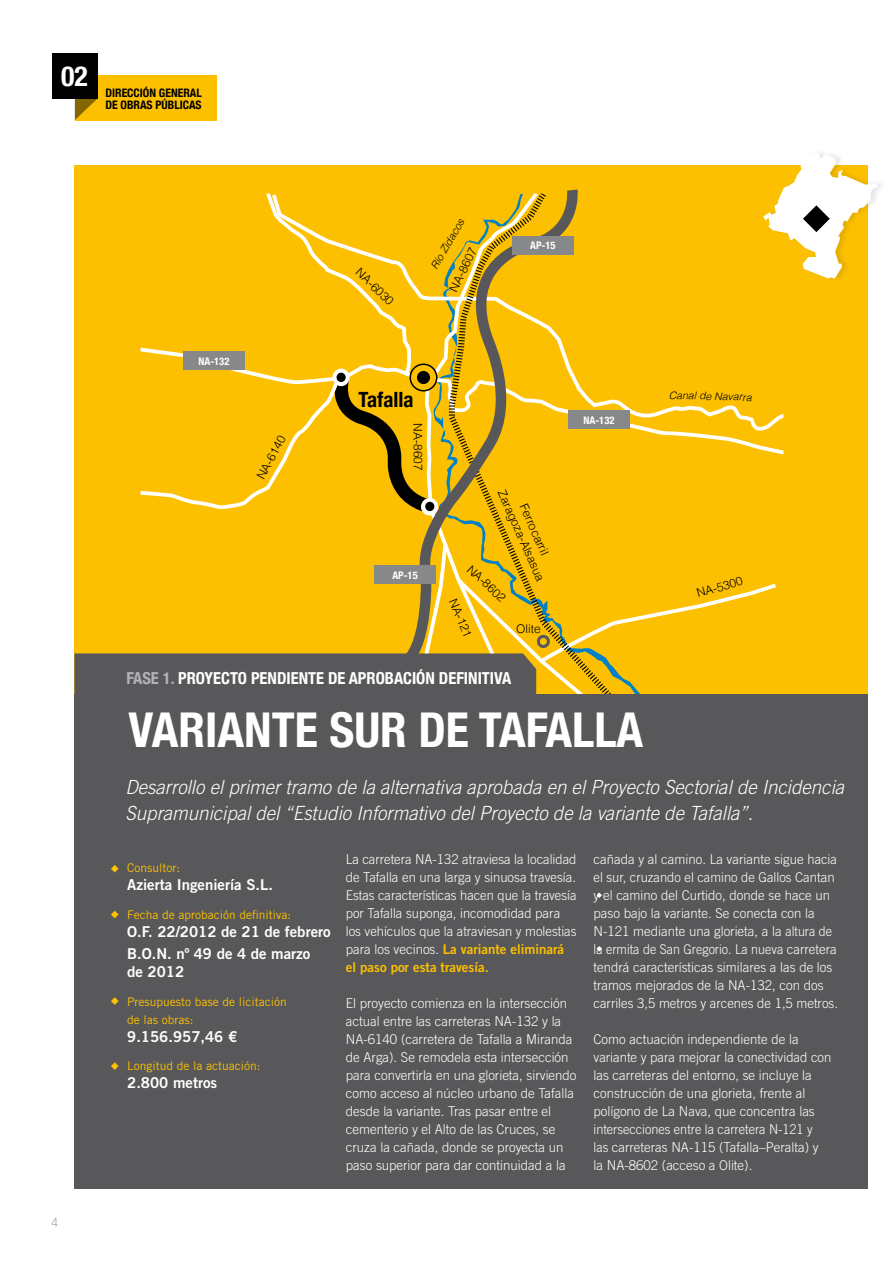
<style>
.page{position:relative;width:893px;height:1263px;background:#fff}
.page>*{position:absolute;margin:0;border:0;box-sizing:border-box;transform-origin:0 0}
.t1{font:700 condensed 48px "Helvetica Neue";color:#fff}
.t2{font:700 condensed 27.75px "Helvetica Neue";color:#fff}
.t3{font:700 condensed 21px "Helvetica Neue";color:#000}
.t4{font:italic 300 19.5px/25.5px "Trade Gothic LT Std";color:#fff;scale:.96 1}
.t5{font:700 condensed 16.5px "Helvetica Neue";color:#fff}
.t6{font:15px/22.2px "Trade Gothic LT Std Bd 2";color:#fff}
.t7{font:300 13.5px/18px "Trade Gothic LT Std";color:#fff}
.t8{font:13.5px/18px "Trade Gothic LT Std Bd 2";color:#fcc000}
.t9{font:300 13.5px "Helvetica Neue";color:#9c9e9f;scale:.9 1}
.t10{font:12px/18px "Trade Gothic LT Std";color:#fcc000}
.t11{font:300 12px/14.4px "Helvetica";letter-spacing:-.005em;color:#000;text-align:center}
.t12{font:700 condensed 11.7px/12px "Helvetica Neue";color:#000}
.t13{font:italic 300 10.5px "Helvetica";color:#000}
.t14{font:700 condensed 10.5px "Helvetica Neue";color:#fff}
.s1{color:#b1b3b4}
.s2{font-family:"Trade Gothic LT Std";font-weight:300;color:#fff}
</style>
<div class="page">
<div style="left:75px;top:75px;width:141px;height:45px;background:#fcc000"></div>
<svg style="left:75px;top:99px;width:22px;height:21px"></svg>
<div style="left:52px;top:54px;width:45px;height:45px;background:#000"></div>
<div style="left:74px;top:694px;width:793px;height:494px;background:#58585a"></div>
<svg style="left:74px;top:153px;width:804px;height:544px;background:#edbb19"></svg>
<svg style="left:597px;top:892px;width:5px;height:6px"></svg>
<svg style="left:597px;top:946px;width:5px;height:5px"></svg>
<svg style="left:111px;top:865px;width:8px;height:7px"></svg>
<svg style="left:111px;top:911px;width:8px;height:7px"></svg>
<svg style="left:111px;top:997px;width:8px;height:8px"></svg>
<svg style="left:111px;top:1062px;width:8px;height:8px"></svg>
<h2 class="t2" style="left:61px;top:59px;width:28px">02</h2>
<p class="t12" style="left:105px;top:86px;width:98px">DIRECCIÓN GENERAL<br>DE OBRAS PÚBLICAS</p>
<p class="t9" style="left:51px;top:1214px;width:9px">4</p>
<p class="t14" style="left:198px;top:355px;width:32px">NA-132</p>
<p class="t11" style="left:254px;top:475px;width:49px;rotate:-62deg">NA-6140</p>
<p class="t11" style="left:363px;top:265px;width:49px;rotate:44deg">NA-6030</p>
<p class="t13" style="left:428px;top:265px;width:58px;rotate:-60deg">Río Zidacos</p>
<p class="t11" style="left:446px;top:288px;width:49px;rotate:-64deg">NA-8607</p>
<p class="t14" style="left:530px;top:239px;width:27px">AP-15</p>
<h3 class="t3" style="left:359px;top:387px;width:57px">Tafalla</h3>
<p class="t11" style="left:425px;top:423px;width:49px;rotate:90deg">NA-8607</p>
<p class="t14" style="left:392px;top:569px;width:27px">AP-15</p>
<p class="t11" style="left:521px;top:482px;width:100px;rotate:66deg">Ferrocarril<br>Zaragoza-Alsasua</p>
<p class="t11" style="left:474px;top:562px;width:49px;rotate:42deg">NA-8602</p>
<p class="t11" style="left:459px;top:596px;width:42px;rotate:67deg">NA-121</p>
<p class="t11" style="left:516px;top:621px;width:26px">Olite</p>
<p class="t5" style="left:126px;top:668px;width:386px"><span class="s1">FASE 1.</span> PROYECTO PENDIENTE DE APROBACIÓN DEFINITIVA</p>
<p class="t14" style="left:584px;top:413px;width:32px">NA-132</p>
<h1 class="t1" style="left:129px;top:701px;width:516px">VARIANTE SUR DE TAFALLA</h1>
<p class="t13" style="left:669px;top:389px;width:84px;rotate:1deg">Canal de Navarra</p>
<p class="t11" style="left:695px;top:586px;width:49px;rotate:-16deg">NA-5300</p>
<h3 class="t4" style="left:125px;top:775px;width:750px">Desarrollo el primer tramo de la alternativa aprobada en el Proyecto Sectorial de Incidencia<br>Supramunicipal del “Estudio Informativo del Proyecto de la variante de Tafalla”.</h3>
<p class="t10" style="left:127px;top:859px;width:54px">Consultor:</p>
<p class="t6" style="left:127px;top:873px;width:147px">Azierta Ingeniería S.L.</p>
<p class="t10" style="left:127px;top:905px;width:166px">Fecha de aprobación definitiva:</p>
<p class="t6" style="left:127px;top:920px;width:205px">O.F. 22/2012 de 21 de febrero<br>B.O.N. nº 49 de 4 de marzo</p>
<p class="t6" style="left:127px;top:960px;width:59px">de 2012</p>
<p class="t10" style="left:127px;top:992px;width:161px">Presupuesto base de licitación de las obras:</p>
<p class="t6" style="left:127px;top:1025px;width:111px">9.156.957,46 €</p>
<p class="t10" style="left:127px;top:1057px;width:135px">Longitud de la actuación:</p>
<p class="t6" style="left:127px;top:1071px;width:91px">2.800 metros</p>
<p class="t7" style="left:346px;top:850px;width:232px">La carretera NA-132 atraviesa la localidad de Tafalla en una larga y sinuosa travesía.<br>Estas características hacen que la travesía por Tafalla suponga, incomodidad para los vehículos que la atraviesan y molestias</p>
<p class="t8" style="left:346px;top:940px;width:220px"><span class="s2">para los vecinos.</span> La variante eliminará el paso por esta travesía.</p>
<p class="t7" style="left:346px;top:994px;width:232px">El proyecto comienza en la intersección actual entre las carreteras NA-132 y la NA-6140 (carretera de Tafalla a Miranda de Arga). Se remodela esta intersección para convertirla en una glorieta, sirviendo como acceso al núcleo urbano de Tafalla desde la variante. Tras pasar entre el cementerio y el Alto de las Cruces, se cruza la cañada, donde se proyecta un paso superior para dar continuidad a la</p>
<p class="t7" style="left:593px;top:850px;width:246px">cañada y al camino. La variante sigue hacia el sur, cruzando el camino de Gallos Cantan y el camino del Curtido, donde se hace un paso bajo la variante. Se conecta con la N-121 mediante una glorieta, a la altura de la ermita de San Gregorio. La nueva carretera tendrá características similares a las de los tramos mejorados de la NA-132, con dos carriles 3,5 metros y arcenes de 1,5 metros.</p>
<p class="t7" style="left:593px;top:1030px;width:239px">Como actuación independiente de la variante y para mejorar la conectividad con las carreteras del entorno, se incluye la construcción de una glorieta, frente al polígono de La Nava, que concentra las intersecciones entre la carretera N-121 y<br>las carreteras NA-115 (Tafalla–Peralta) y la NA-8602 (acceso a Olite).</p>
</div>
